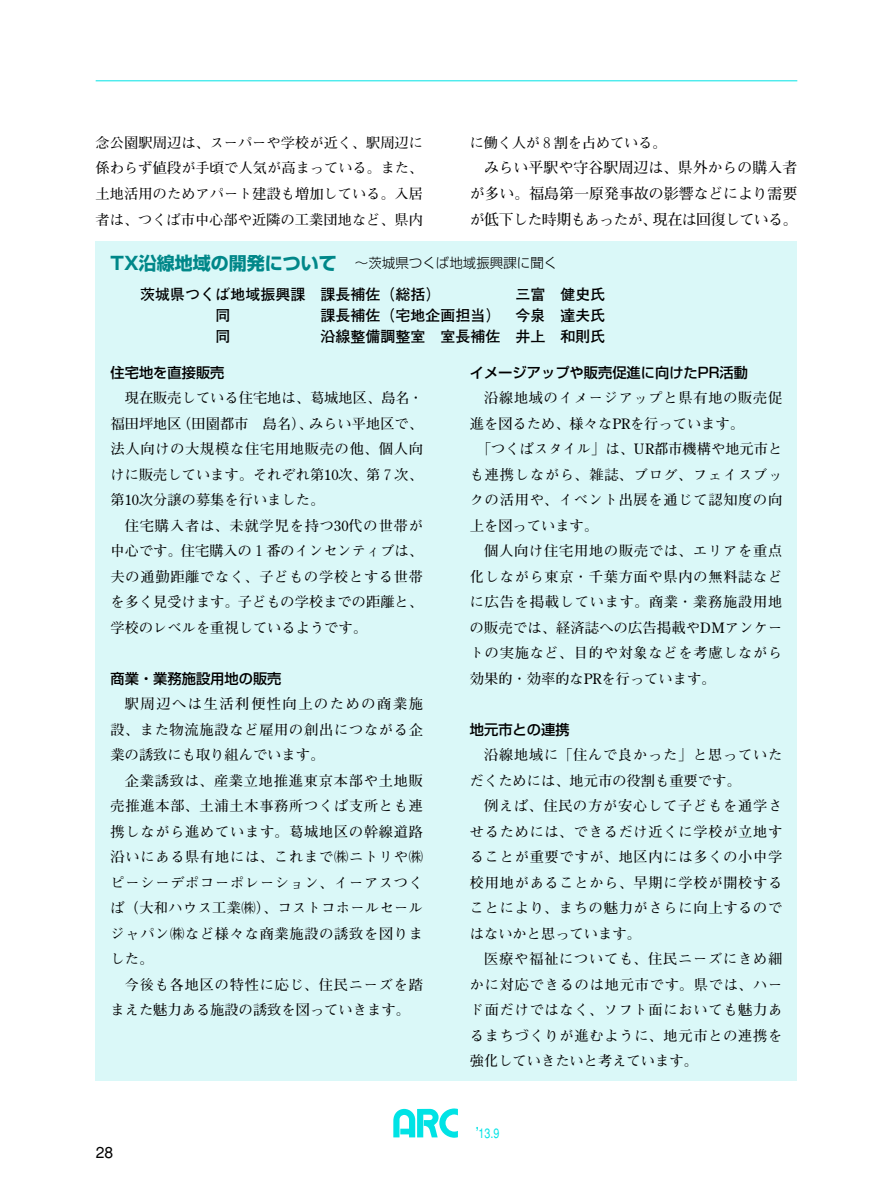
<style>
.page{position:relative;width:893px;height:1191px;background:#fff}
.page>*{position:absolute;margin:0;border:0;box-sizing:border-box;transform-origin:0 0}
.t1{font:15.75px "Gothic BBB Medium 83 pv RKSJ H";color:#000}
.t2{font:15px/25.5px "Futo Min A101 Bold 83 pv RKSJ H";letter-spacing:-.025em;color:#000;text-align:justify}
.t3{font:15px "Futo Go B101 Bold 83 pv RKSJ H";color:#000}
.t4{font:14.25px/25.5px "Futo Min A101 Bold 83 pv RKSJ H";letter-spacing:.04em;color:#000;text-align:justify}
.t5{font:14.25px/25.5px "Futo Min A101 Bold 83 pv RKSJ H";color:#000}
.t6{font:14.25px "Shin Go Medium 83 pv RKSJ H";color:#000}
.t7{font:14.25px "Futo Min A101 Bold 83 pv RKSJ H";letter-spacing:.01em;color:#000}
.t8{font:14.25px "Futo Min A101 Bold 83 pv RKSJ H";letter-spacing:-.015em;color:#000}
.t9{font:13.5px "Shin Go Light 83 pv RKSJ H";color:#000}
.t10{font:13.5px "Gothic BBB Medium 83 pv RKSJ H";color:#00e3e5;scale:.8 1}
.s1{font-family:"Shin Go Bold 83 pv RKSJ H";font-size:18px;color:#008789}
</style>
<div class="page">
<svg style="left:393px;top:1108px;width:65px;height:29px"></svg>
<hr style="left:96px;top:80px;width:701px;height:1px;background:#00e3e5">
<div style="left:96px;top:241px;width:701px;height:839px;background:#daf8f8"></div>
<p class="t4" style="left:96px;top:132px;width:329px">念公園駅周辺は、スーパーや学校が近く、駅周辺に係わらず値段が手頃で人気が高まっている。また、土地活用のためアパート建設も増加している。入居者は、つくば市中心部や近隣の工業団地など、県内</p>
<p class="t8" style="left:470px;top:137px;width:198px">に働く人が８割を占めている。</p>
<p class="t2" style="left:470px;top:157px;width:329px;text-indent:14px">みらい平駅や守谷駅周辺は、県外からの購入者が多い。福島第一原発事故の影響などにより需要が低下した時期もあったが、現在は回復している。</p>
<p class="t9" style="left:111px;top:258px;width:448px"><span class="s1">TX沿線地域の開発について　</span>～茨城県つくば地域振興課に聞く</p>
<p class="t3" style="left:140px;top:288px;width:302px">茨城県つくば地域振興課　課長補佐（総括）</p>
<p class="t3" style="left:516px;top:288px;width:91px">三富　健史氏</p>
<p class="t3" style="left:216px;top:309px;width:16px">同</p>
<p class="t3" style="left:321px;top:309px;width:286px">課長補佐（宅地企画担当） 今泉　達夫氏</p>
<p class="t3" style="left:216px;top:330px;width:16px">同</p>
<p class="t3" style="left:321px;top:330px;width:286px">沿線整備調整室　室長補佐 井上　和則氏</p>
<p class="t6" style="left:111px;top:367px;width:116px">住宅地を直接販売</p>
<p class="t4" style="left:111px;top:387px;width:314px;text-indent:14px">現在販売している住宅地は、葛城地区、島名・福田坪地区（田園都市　島名）、みらい平地区で、法人向けの大規模な住宅用地販売の他、個人向けに販売しています。それぞれ第10次、第７次、第10次分譲の募集を行いました。</p>
<p class="t4" style="left:111px;top:514px;width:314px;text-indent:14px">住宅購入者は、未就学児を持つ30代の世帯が中心です。住宅購入の１番のインセンティブは、夫の通勤距離でなく、子どもの学校とする世帯を多く見受けます。子どもの学校までの距離と、学校のレベルを重視しているようです。</p>
<p class="t6" style="left:111px;top:673px;width:173px">商業・業務施設用地の販売</p>
<p class="t4" style="left:111px;top:693px;width:314px;text-indent:14px">駅周辺へは生活利便性向上のための商業施設、また物流施設など雇用の創出につながる企業の誘致にも取り組んでいます。</p>
<p class="t4" style="left:111px;top:769px;width:314px;text-indent:14px">企業誘致は、産業立地推進東京本部や土地販売推進本部、土浦土木事務所つくば支所とも連携しながら進めています。葛城地区の幹線道路沿いにある県有地には、これまで㈱ニトリや㈱ピーシーデポコーポレーション、イーアスつくば（大和ハウス工業㈱）、コストコホールセールジャパン㈱など様々な商業施設の誘致を図りました。</p>
<p class="t5" style="left:111px;top:973px;width:314px;text-indent:14px">今後も各地区の特性に応じ、住民ニーズを踏まえた魅力ある施設の誘致を図っていきます。</p>
<p class="t1" style="left:96px;top:1146px;width:19px">28</p>
<p class="t6" style="left:470px;top:367px;width:280px">イメージアップや販売促進に向けたPR活動</p>
<p class="t4" style="left:484px;top:387px;width:300px">沿線地域のイメージアップと県有地の販売促</p>
<p class="t5" style="left:470px;top:412px;width:276px">進を図るため、様々なPRを行っています。</p>
<p class="t5" style="left:477px;top:438px;width:307px">「つくばスタイル」は、UR都市機構や地元市と</p>
<p class="t4" style="left:470px;top:463px;width:314px">も連携しながら、雑誌、ブログ、フェイスブッ</p>
<p class="t4" style="left:470px;top:489px;width:314px">クの活用や、イベント出展を通じて認知度の向</p>
<p class="t5" style="left:470px;top:514px;width:130px">上を図っています。</p>
<p class="t4" style="left:484px;top:540px;width:300px">個人向け住宅用地の販売では、エリアを重点</p>
<p class="t4" style="left:470px;top:565px;width:314px">化しながら東京・千葉方面や県内の無料誌など</p>
<p class="t4" style="left:470px;top:591px;width:314px">に広告を掲載しています。商業・業務施設用地</p>
<p class="t7" style="left:470px;top:622px;width:314px">の販売では、経済誌への広告掲載やDMアンケー</p>
<p class="t4" style="left:470px;top:642px;width:314px">トの実施など、目的や対象などを考慮しながら</p>
<p class="t5" style="left:470px;top:667px;width:247px">効果的・効率的なPRを行っています。</p>
<p class="t6" style="left:470px;top:724px;width:101px">地元市との連携</p>
<p class="t4" style="left:470px;top:744px;width:314px;text-indent:14px">沿線地域に「住んで良かった」と思っていただくためには、地元市の役割も重要です。</p>
<p class="t4" style="left:470px;top:795px;width:314px;text-indent:14px">例えば、住民の方が安心して子どもを通学させるためには、できるだけ近くに学校が立地することが重要ですが、地区内には多くの小中学校用地があることから、早期に学校が開校することにより、まちの魅力がさらに向上するのではないかと思っています。</p>
<p class="t4" style="left:470px;top:948px;width:314px;text-indent:14px">医療や福祉についても、住民ニーズにきめ細かに対応できるのは地元市です。県では、ハード面だけではなく、ソフト面においても魅力あるまちづくりが進むように、地元市との連携を強化していきたいと考えています。</p>
<p class="t10" style="left:476px;top:1128px;width:31px">’13.9</p>
</div>
